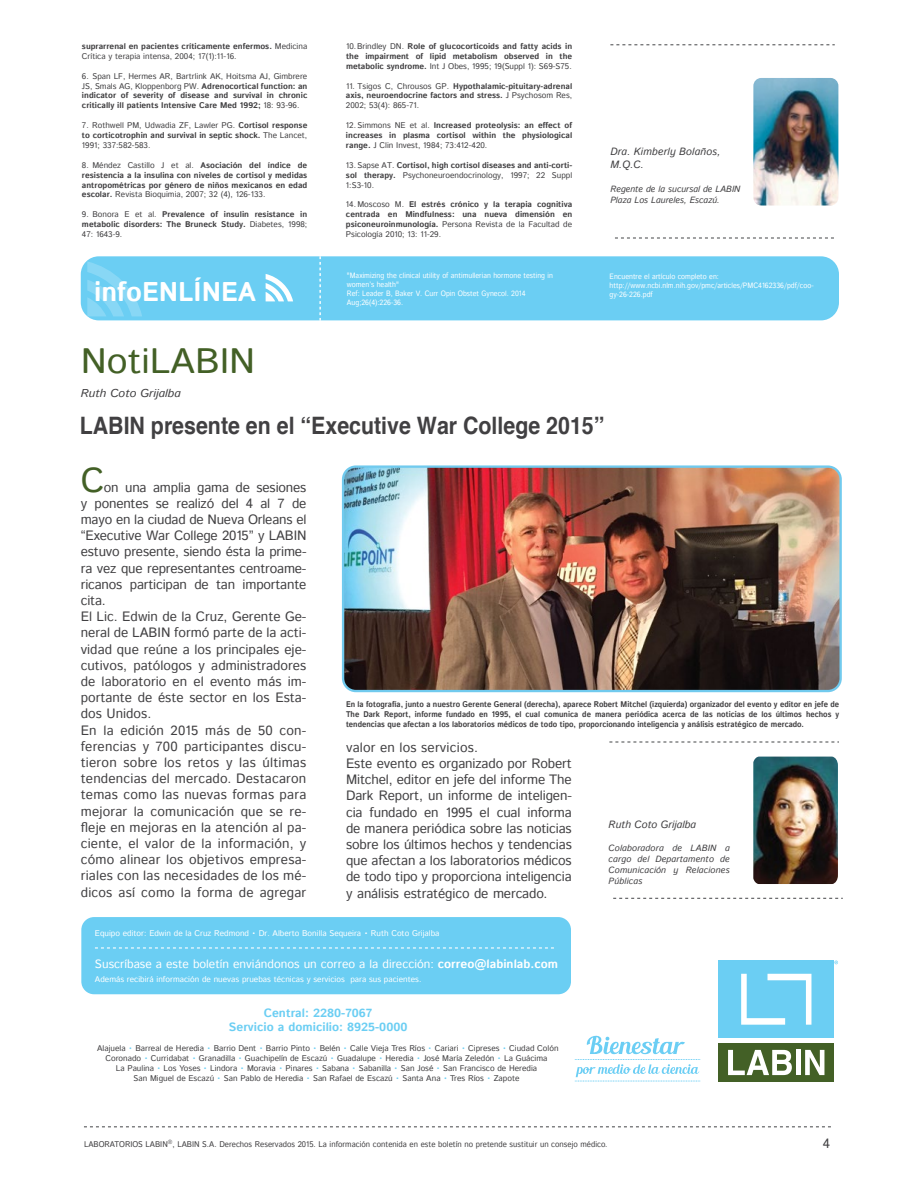
<style>
.page{position:relative;width:918px;height:1188px;background:#fff}
.page>*{position:absolute;margin:0;border:0;box-sizing:border-box;transform-origin:0 0}
.t1{font:35.25px "Istok Web";color:#436026;scale:1.05 1}
.t2{font:34.5px "Istok Web";color:#436026}
.t3{font:700 27px "Istok Web";color:#fff}
.t4{font:700 24px "Helvetica";color:#414042;scale:.89 1}
.t5{font:13.5px/16.2px "Istok Web";color:#414042}
.t6{font:12px "Istok Web";color:#fff}
.t7{font:700 12px/14.4px "Istok Web";color:#6bcef3;text-align:center}
.t8{font:italic 11.4px "Istok Web";color:#414042;scale:1.05 1}
.t9{font:italic 700 10.5px/12.6px "Istok Web";letter-spacing:.015em;color:#414042}
.t10{font:italic 9px/10.8px "Istok Web";letter-spacing:.015em;color:#414042;text-align:justify}
.t11{font:700 8.25px/9.9px "Istok Web";color:#414042;text-align:justify}
.t12{font:8.25px/9.9px "Istok Web";color:#414042;text-align:justify}
.t13{font:700 8.25px/9.9px "Istok Web";color:#414042;text-align:justify;scale:.92 1}
.t14{font:8.25px "Istok Web";color:#fff}
.t15{font:8.25px "Istok Web";color:#414042;scale:.95 1}
.t16{font:7.65px/9px "Istok Web";color:#fff;scale:.92 1}
.s1{font-weight:700}
.s2{font-weight:400}
.s3{color:#6bcef3}
</style>
<div class="page">
<div style="left:81px;top:256px;width:758px;height:64px;background:#6bcef3;border-radius:18px"></div>
<div style="left:81px;top:917px;width:490px;height:77px;background:#6bcef3;border-radius:13px"></div>
<svg style="left:84px;top:1126px;width:747px;height:1px"></svg>
<svg style="left:613px;top:898px;width:230px;height:1px"></svg>
<svg style="left:609px;top:741px;width:230px;height:2px"></svg>
<img style="left:753px;top:757px;width:85px;height:127px">
<div style="left:718px;top:961px;width:116px;height:77px;background:#6bcef3"></div>
<svg style="left:741px;top:974px;width:70px;height:51px"></svg>
<div style="left:718px;top:1043px;width:116px;height:39px;background:#436026"></div>
<svg style="left:728px;top:1050px;width:64px;height:25px"></svg>
<div style="left:796px;top:1050px;width:5px;height:25px;background:#fff"></div>
<svg style="left:805px;top:1050px;width:19px;height:25px"></svg>
<svg style="left:834px;top:961px;width:4px;height:3px"></svg>
<svg style="left:319px;top:256px;width:2px;height:65px"></svg>
<svg style="left:575px;top:1035px;width:125px;height:47px"></svg>
<svg style="left:95px;top:947px;width:459px;height:2px"></svg>
<svg style="left:266px;top:274px;width:27px;height:27px"></svg>
<svg style="left:87px;top:262px;width:55px;height:54px"></svg>
<svg style="left:615px;top:237px;width:219px;height:2px"></svg>
<svg style="left:610px;top:44px;width:225px;height:1px"></svg>
<img style="left:753px;top:78px;width:85px;height:128px">
<img style="left:343px;top:468px;width:496px;height:223px">
<div style="left:342px;top:465px;width:500px;height:227px;border:2px solid #71caee;border-radius:13px"></div>
<p class="t12" style="left:82px;top:42px;width:227px"><span class="s1">suprarrenal en pacientes críticamente enfermos.</span> Medicina<br>Crítica y terapia intensa, 2004; 17(1):11-16.</p>
<p class="t11" style="left:82px;top:71px;width:227px"><span class="s2">6. Span LF, Hermes AR, Bartrlink AK, Hoitsma AJ, Gimbrere JS, Smals AG, Kloppenborg PW.</span> Adrenocortical function: an indicator of severity of disease and survival in chronic critically ill patients Intensive Care Med 1992; <span class="s2">18: 93-96.</span></p>
<p class="t12" style="left:82px;top:121px;width:227px">7. Rothwell PM, Udwadia ZF, Lawler PG. <span class="s1">Cortisol response to corticotrophin and survival in septic shock.</span> The Lancet, 1991; 337:582-583.</p>
<p class="t11" style="left:82px;top:160px;width:227px"><span class="s2">8. Méndez Castillo J et al.</span> Asociación del índice de resistencia a la insulina con niveles de cortisol y medidas antropométricas por género de niños mexicanos en edad escolar. <span class="s2">Revista Bioquimia, 2007; 32 (4), 126-133.</span></p>
<p class="t11" style="left:82px;top:209px;width:227px"><span class="s2">9. Bonora E et al.</span> Prevalence of insulin resistance in metabolic disorders: The Bruneck Study. <span class="s2">Diabetes, 1998; 47: 1643-9.</span></p>
<p class="t11" style="left:346px;top:41px;width:228px"><span class="s2">10.Brindley DN.</span> Role of glucocorticoids and fatty acids in the impairment of lipid metabolism observed in the metabolic syndrome. <span class="s2">Int J Obes, 1995; 19(Suppl 1): S69-S75.</span></p>
<p class="t11" style="left:346px;top:81px;width:228px"><span class="s2">11. Tsigos C, Chrousos GP.</span> Hypothalamic-pituitary-adrenal axis, neuroendocrine factors and stress. <span class="s2">J Psychosom Res, 2002; 53(4): 865-71.</span></p>
<p class="t11" style="left:346px;top:120px;width:228px"><span class="s2">12. Simmons NE et al.</span> Increased proteolysis: an effect of increases in plasma cortisol within the physiological range. <span class="s2">J Clin Invest, 1984; 73:412-420.</span></p>
<p class="t12" style="left:346px;top:160px;width:228px">13.Sapse AT. <span class="s1">Cortisol, high cortisol diseases and anti-corti&shy;sol therapy.</span> Psychoneuroendocrinology, 1997; 22 Suppl 1:S3-10.</p>
<p class="t11" style="left:346px;top:200px;width:228px"><span class="s2">14. Moscoso M.</span> El estrés crónico y la terapia cognitiva centrada en Mindfulness: una nueva dimensión en psiconeuroinmunología. <span class="s2">Persona Revista de la Facultad de Psicología 2010; 13: 11-29.</span></p>
<p class="t9" style="left:610px;top:145px;width:112px">Dra. Kimberly Bolaños,<br>M.Q.C.</p>
<p class="t10" style="left:610px;top:183px;width:132px">Regente de la sucursal de LABIN<br>Plaza Los Laureles, Escazú.</p>
<h3 class="t3" style="left:94px;top:274px;width:164px">infoENLÍNEA</h3>
<p class="t16" style="left:347px;top:272px;width:225px">"Maximizing the clinical utility of antimullerian hormone testing in women’s health"<br>Ref: Leader B, Baker V. Curr Opin Obstet Gynecol. 2014<br>Aug;26(4):226-36.</p>
<p class="t16" style="left:610px;top:273px;width:223px">Encuentre el artículo completo en: http://www.ncbi.nlm.nih.gov/pmc/articles/PMC4162336/pdf/coo&shy;gy-26-226.pdf</p>
<h1 class="t1" style="left:81px;top:338px;width:168px">NotiLABIN</h1>
<p class="t8" style="left:81px;top:386px;width:97px">Ruth Coto Grijalba</p>
<h3 class="t4" style="left:80px;top:406px;width:591px">LABIN presente en el “Executive War College 2015”</h3>
<h2 class="t2" style="left:81px;top:457px;width:25px">C</h2>
<p class="t5" style="left:81px;top:480px;width:227px;text-indent:23px">on una amplia gama de sesiones y ponentes se realizó del 4 al 7 de mayo en la ciudad de Nueva Orleans el “Executive War College 2015” y LABIN estuvo presente, siendo ésta la prime&shy;ra vez que representantes centroame&shy;ricanos participan de tan importante cita.<br>El Lic. Edwin de la Cruz, Gerente Ge&shy;neral de LABIN formó parte de la acti&shy;vidad que reúne a los principales eje&shy;cutivos, patólogos y administradores de laboratorio en el evento más im&shy;portante de éste sector en los Esta&shy;dos Unidos.<br>En la edición 2015 más de 50 con&shy;ferencias y 700 participantes discu&shy;tieron sobre los retos y las últimas tendencias del mercado. Destacaron temas como las nuevas formas para mejorar la comunicación que se re&shy;fleje en mejoras en la atención al pa&shy;ciente, el valor de la información, y cómo alinear los objetivos empresa&shy;riales con las necesidades de los mé&shy;dicos así como la forma de agregar</p>
<p class="t13" style="left:346px;top:699px;width:538px">En la fotografía, junto a nuestro Gerente General (derecha), aparece Robert Mitchel (izquierda) organizador del evento y editor en jefe de The Dark Report, informe fundado en 1995, el cual comunica de manera periódica acerca de las noticias de los últimos hechos y tendencias que afectan a los laboratorios médicos de todo tipo, proporcionando inteligencia y análisis estratégico de mercado.</p>
<p class="t5" style="left:346px;top:740px;width:227px">valor en los servicios.<br>Este evento es organizado por Robert Mitchel, editor en jefe del informe The Dark Report, un informe de inteligen&shy;cia fundado en 1995 el cual informa de manera periódica sobre las noticias sobre los últimos hechos y tendencias que afectan a los laboratorios médicos de todo tipo y proporciona inteligencia y análisis estratégico de mercado.</p>
<p class="t9" style="left:609px;top:818px;width:89px">Ruth Coto Grijalba</p>
<p class="t10" style="left:609px;top:843px;width:123px">Colaboradora de LABIN a cargo del Departamento de Comunicación y Relaciones Públicas</p>
<p class="t14" style="left:95px;top:927px;width:346px">Equipo editor: Edwin de la Cruz Redmond • Dr. Alberto Bonilla Sequeira • Ruth Coto Grijalba</p>
<p class="t6" style="left:95px;top:956px;width:465px">Suscríbase a este boletín enviándonos un correo a la dirección: <span class="s1">correo@labinlab.com</span></p>
<p class="t14" style="left:95px;top:973px;width:328px">Además recibirá información de nuevas pruebas técnicas y servicios para sus pacientes.</p>
<p class="t7" style="left:229px;top:1006px;width:180px">Central: 2280-7067<br>Servicio a domicilio: 8925-0000</p>
<p class="t12" style="left:97px;top:1044px;width:463px;text-align:center">Alajuela <span class="s3">•</span> Barreal de Heredia <span class="s3">•</span> Barrio Dent <span class="s3">•</span> Barrio Pinto <span class="s3">•</span> Belén <span class="s3">•</span> Calle Vieja Tres Ríos <span class="s3">•</span> Cariari <span class="s3">•</span> Cipreses <span class="s3">•</span> Ciudad Colón Coronado <span class="s3">•</span> Curridabat <span class="s3">•</span> Granadilla <span class="s3">•</span> Guachipelín de Escazú <span class="s3">•</span> Guadalupe <span class="s3">•</span> Heredia <span class="s3">•</span> José María Zeledón <span class="s3">•</span> La Guácima<br>La Paulina <span class="s3">•</span> Los Yoses <span class="s3">•</span> Lindora <span class="s3">•</span> Moravia <span class="s3">•</span> Pinares <span class="s3">•</span> Sabana <span class="s3">•</span> Sabanilla <span class="s3">•</span> San José <span class="s3">•</span> San Francisco de Heredia<br>San Miguel de Escazú <span class="s3">•</span> San Pablo de Heredia <span class="s3">•</span> San Rafael de Escazú <span class="s3">•</span> Santa Ana <span class="s3">•</span> Tres Ríos <span class="s3">•</span> Zapote</p>
<p class="t15" style="left:84px;top:1139px;width:553px">LABORATORIOS LABIN<sup>®</sup>, LABIN S.A. Derechos Reservados 2015. La información contenida en este boletín no pretende sustituir un consejo médico.</p>
<p class="t5" style="left:823px;top:1136px;width:9px">4</p>
</div>
